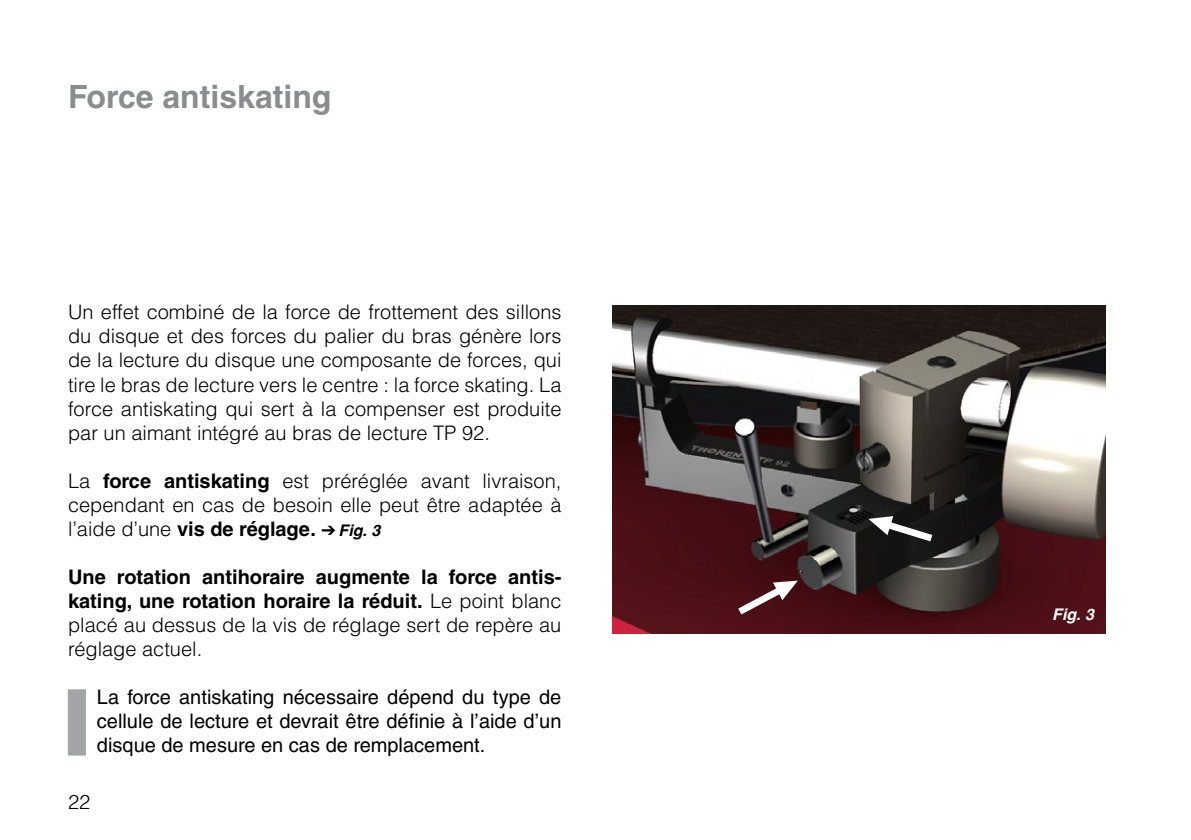
<style>
.page{position:relative;width:1191px;height:840px;background:#fff}
.page>*{position:absolute;margin:0;border:0;box-sizing:border-box;transform-origin:0 0}
.t1{font:700 32px "Helvetica LT Std";color:#8b8c8f}
.t2{font:300 20px/24px "Helvetica LT Std";color:#000;text-align:justify}
.t3{font:700 20px/24px "Helvetica LT Std";color:#000;text-align:justify}
.t4{font:20px/24px "Helvetica LT Std";color:#000;text-align:justify}
.t5{font:italic 700 16px "Helvetica";color:#fff}
.s1{font-weight:700}
.s2{font-family:"Helvetica";font-weight:700;font-style:italic;font-size:16px}
.s3{font-weight:300}
</style>
<div class="page">
<img style="left:612px;top:305px;width:494px;height:328px">
<div style="left:68px;top:689px;width:18px;height:65px;background:#a3a4a7"></div>
<svg style="left:738px;top:571px;width:64px;height:43px"></svg>
<svg style="left:865px;top:509px;width:67px;height:32px"></svg>
<h1 class="t1" style="left:68px;top:77px;width:265px">Force antiskating</h1>
<p class="t2" style="left:68px;top:300px;width:495px">Un effet combiné de la force de frottement des sillons du disque et des forces du palier du bras génère lors de la lecture du disque une composante de forces, qui tire le bras de lecture vers le centre : la force skating. La force antiskating qui sert à la compenser est produite par un aimant intégré au bras de lecture TP 92.</p>
<p class="t2" style="left:68px;top:468px;width:495px">La <span class="s1">force antiskating</span> est préréglée avant livraison, cependant en cas de besoin elle peut être adaptée à l’aide d’une <span class="s1">vis de réglage.</span> ➔ <span class="s2">Fig. 3</span></p>
<p class="t3" style="left:68px;top:564px;width:495px">Une rotation antihoraire augmente la force antis&shy;kating, une rotation horaire la réduit. <span class="s3">Le point blanc placé au dessus de la vis de réglage sert de repère au réglage actuel.</span></p>
<p class="t4" style="left:97px;top:684px;width:466px">La force antiskating nécessaire dépend du type de cellule de lecture et devrait être définie à l’aide d’un disque de mesure en cas de remplacement.</p>
<p class="t2" style="left:68px;top:789px;width:24px">22</p>
<p class="t5" style="left:1052px;top:601px;width:43px">Fig. 3</p>
</div>
